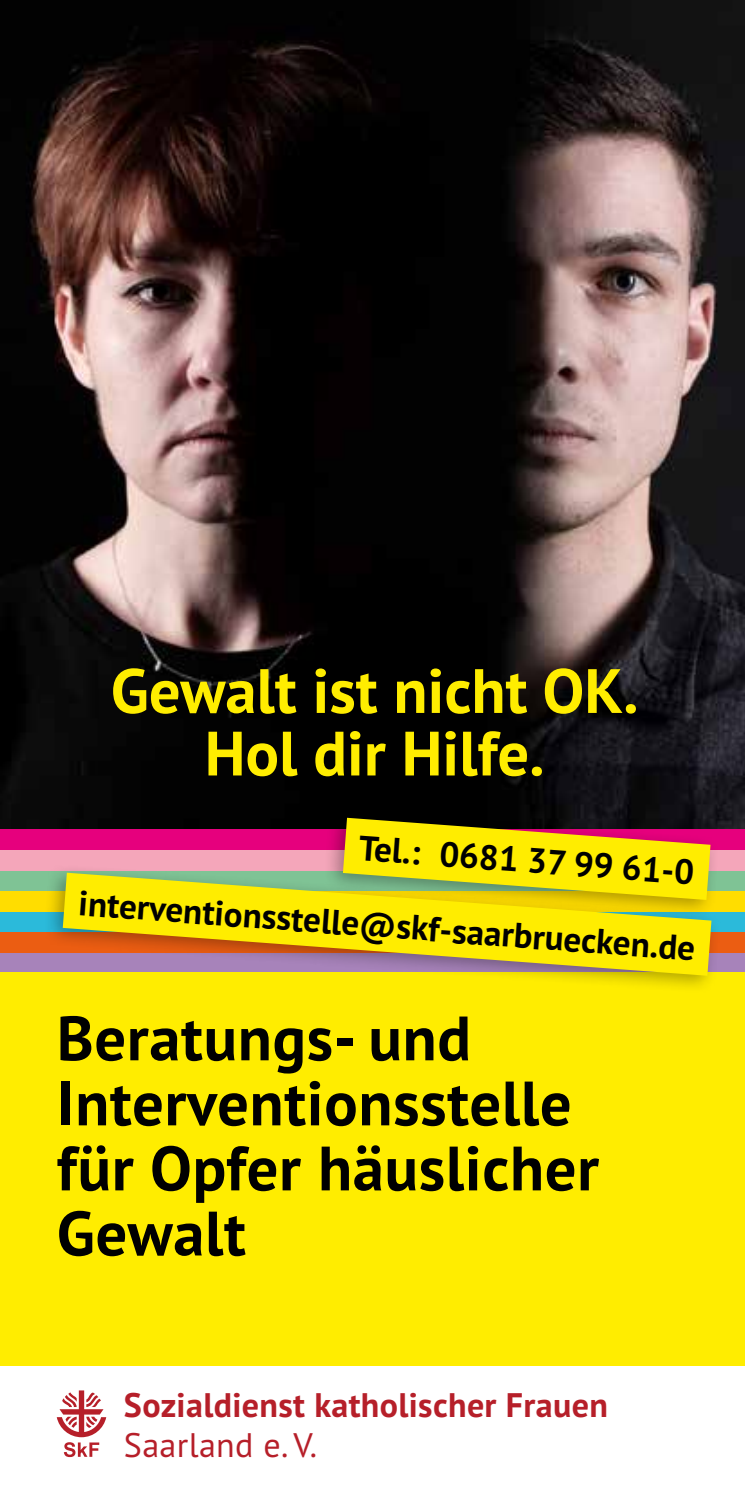
<style>
.page{position:relative;width:745px;height:1489px;background:#fff}
.page>*{position:absolute;margin:0;border:0;box-sizing:border-box;transform-origin:0 0}
.t1{font:700 62.5px/65px "PT Sans Pro";letter-spacing:.01em;color:#000}
.t2{font:700 62.5px/62.5px "PT Sans Pro";color:#ffed00;text-align:center}
.t3{font:700 35px/75px "PT Sans Pro";color:#000;text-align:right}
.t4{font:700 34px "PT Sans Pro";letter-spacing:.01em;color:#b61f29}
.t5{font:34px "PT Sans Pro";letter-spacing:.01em;color:#b61f29}
</style>
<div class="page">
<img style="left:0;top:0;width:744px;height:829px">
<div style="left:0;top:831px;width:744px;height:534px;background:#ffed00"></div>
<div style="left:0;top:850px;width:744px;height:20px;background:#f4a6ba"></div>
<div style="left:0;top:870px;width:744px;height:21px;background:#7fc395"></div>
<div style="left:0;top:829px;width:744px;height:21px;background:#e6007d"></div>
<div style="left:0;top:911px;width:744px;height:21px;background:#2bbada"></div>
<div style="left:0;top:891px;width:744px;height:20px;background:#fd0"></div>
<div style="left:0;top:932px;width:744px;height:21px;background:#eb5d12"></div>
<div style="left:0;top:953px;width:744px;height:18px;background:#a783ba"></div>
<div style="left:322px;top:807px;width:397px;height:112px;background:#000;opacity:.32"></div>
<svg style="left:343px;top:817px;width:367px;height:45px;background:#c6a30f"></svg>
<div style="left:42px;top:862px;width:678px;height:132px;background:#000;opacity:.32"></div>
<svg style="left:63px;top:872px;width:648px;height:103px;fill:#ffed00"></svg>
<svg style="left:57px;top:1390px;width:49px;height:66px"></svg>
<p class="t2" style="left:111px;top:658px;width:529px">Gewalt ist nicht OK.<br>Hol dir Hilfe.</p>
<p class="t3" style="left:87px;top:791px;width:619px;rotate:4deg">Tel.: 0681 37 99 61-0 interventionsstelle@skf-saarbruecken.de</p>
<p class="t1" style="left:57px;top:1004px;width:543px">Beratungs- und<br>Interventionsstelle für Opfer häuslicher<br>Gewalt</p>
<p class="t4" style="left:124px;top:1382px;width:485px">Sozialdienst katholischer Frauen</p>
<p class="t5" style="left:124px;top:1422px;width:195px">Saarland e. V.</p>
</div>
